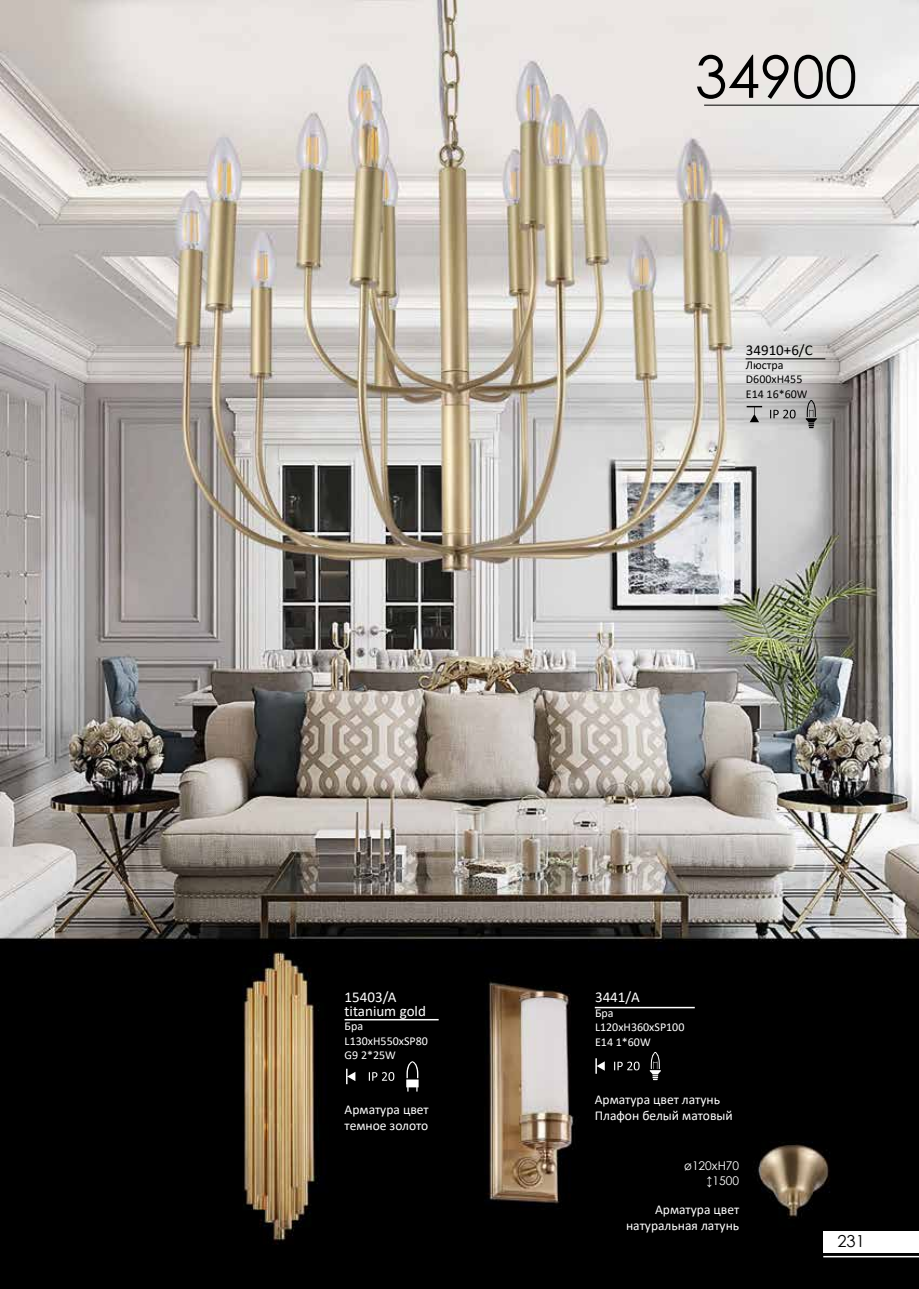
<style>
.page{position:relative;width:919px;height:1289px;background:#fff}
.page>*{position:absolute;margin:0;border:0;box-sizing:border-box;transform-origin:0 0}
.t1{font:58.5px "Century Gothic";color:#000}
.t2{font:16.5px "Century Gothic";color:#000}
.t3{font:15px/13.5px "Calibri";color:#fff}
.t4{font:15px "Calibri";color:#000}
.t5{font:13.5px/16.2px "Calibri";color:#fff}
.t6{font:12px/14.4px "Calibri";color:#fff}
.t7{font:12px/14.4px "Calibri";color:#000}
.t8{font:12px/14.4px "Century Gothic";color:#fff;text-align:right}
</style>
<div class="page">
<img style="left:0;top:0;width:918px;height:1288px">
<hr style="left:344px;top:1018px;width:94px;height:2px;background:#fff">
<svg style="left:369px;top:1072px;width:25px;height:8px"></svg>
<svg style="left:406px;top:1061px;width:12px;height:30px"></svg>
<svg style="left:346px;top:1068px;width:9px;height:16px"></svg>
<hr style="left:594px;top:1006px;width:100px;height:2px;background:#fff">
<svg style="left:649px;top:1051px;width:12px;height:29px"></svg>
<svg style="left:614px;top:1061px;width:25px;height:9px"></svg>
<svg style="left:595px;top:1058px;width:9px;height:15px"></svg>
<div style="left:823px;top:1231px;width:95px;height:21px;background:#fff"></div>
<hr style="left:823px;top:1255px;width:95px;height:2px;background:#fff">
<hr style="left:745px;top:358px;width:80px;height:1px;background:#000">
<svg style="left:805px;top:400px;width:12px;height:28px"></svg>
<svg style="left:770px;top:409px;width:25px;height:9px"></svg>
<svg style="left:746px;top:406px;width:16px;height:16px"></svg>
<hr style="left:704px;top:105px;width:214px;height:1px;background:#000">
<h1 class="t1" style="left:695px;top:36px;width:164px">34900</h1>
<p class="t4" style="left:745px;top:339px;width:68px">34910+6/С</p>
<p class="t7" style="left:745px;top:357px;width:63px">Люстра<br>D600xH455<br>E14 16*60W</p>
<p class="t3" style="left:344px;top:990px;width:83px">15403/A titanium gold</p>
<p class="t6" style="left:344px;top:1018px;width:85px">Бра<br>L130хH550xSP80<br>G9 2*25W</p>
<p class="t3" style="left:595px;top:990px;width:46px">3441/А</p>
<p class="t6" style="left:595px;top:1005px;width:91px">Бра<br>L120xH360xSP100<br>E14 1*60W</p>
<p class="t5" style="left:344px;top:1100px;width:86px">Арматура цвет темное золото</p>
<p class="t5" style="left:594px;top:1090px;width:139px">Арматура цвет латунь<br>Плафон белый матовый</p>
<p class="t8" style="left:684px;top:1158px;width:57px">ø120хH70 ↕1500</p>
<p class="t5" style="left:626px;top:1201px;width:115px;text-align:right">Арматура цвет натуральная латунь</p>
<p class="t2" style="left:837px;top:1229px;width:29px">231</p>
</div>
